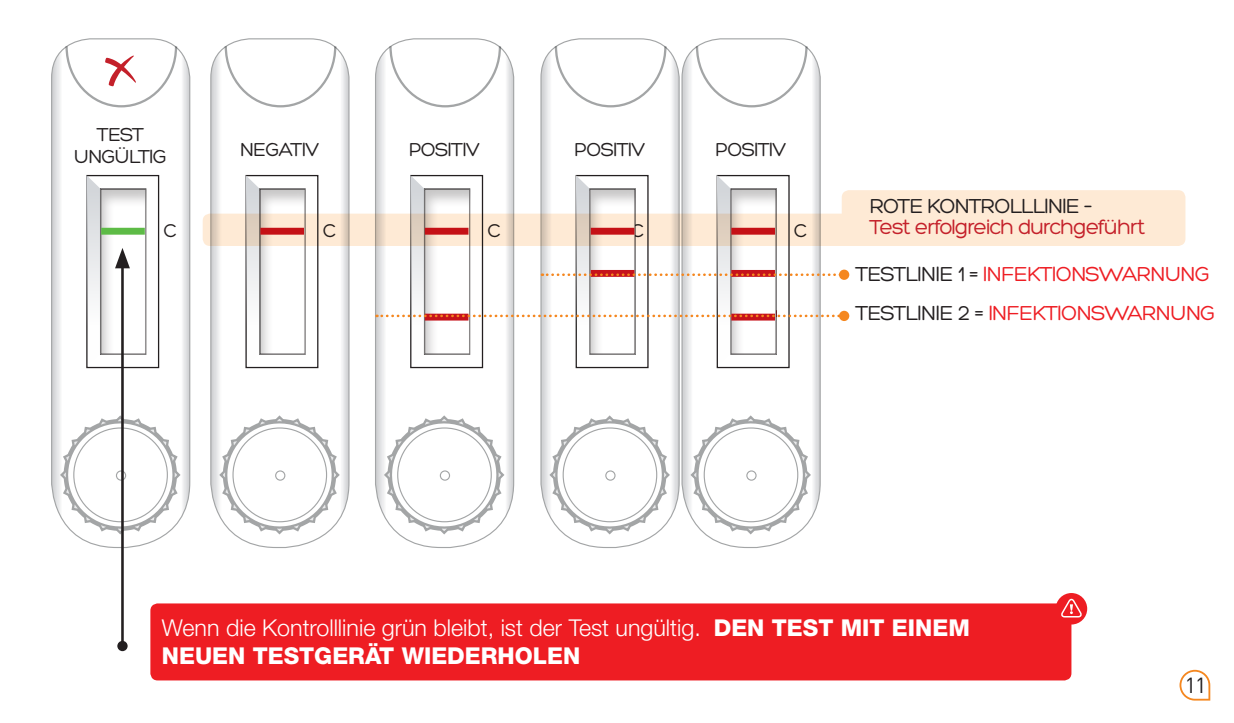
<style>
.page{position:relative;width:1234px;height:723px;background:#fff}
.page>*{position:absolute;margin:0;border:0;box-sizing:border-box;transform-origin:0 0}
.t1{font:300 23.1px/28.5px "Helvetica Neue LT Std";color:#fff}
.t2{font:21.9px/39.3px "Hero";letter-spacing:-.04em;color:#ee1d23}
.t3{font:21.9px "Hero";letter-spacing:-.05em;color:#c4202a}
.t4{font:21.9px "Hero";letter-spacing:-.05em;color:#231f20}
.t5{font:21.6px "DIN";color:#231f20}
.t6{font:20.4px/21.9px "Hero";letter-spacing:-.04em;color:#231f20;text-align:center}
.t7{font:19.8px "Hero";color:#231f20}
.s1{color:#231f20}
.s2{font-weight:800}
</style>
<div class="page">
<svg style="left:1179px;top:670px;width:30px;height:30px"></svg>
<svg style="left:51px;top:38px;width:140px;height:510px"></svg>
<svg style="left:210px;top:38px;width:140px;height:510px"></svg>
<svg style="left:375px;top:38px;width:139px;height:510px"></svg>
<svg style="left:540px;top:38px;width:140px;height:510px"></svg>
<svg style="left:681px;top:38px;width:140px;height:510px"></svg>
<svg style="left:223px;top:44px;width:114px;height:65px"></svg>
<svg style="left:388px;top:44px;width:114px;height:65px"></svg>
<svg style="left:553px;top:44px;width:114px;height:65px"></svg>
<svg style="left:694px;top:44px;width:114px;height:65px"></svg>
<div style="left:86px;top:175px;width:73px;height:193px;border:1px solid #231f20"></div>
<div style="left:98px;top:184px;width:51px;height:171px;background:#231f20;opacity:.26"></div>
<div style="left:245px;top:175px;width:73px;height:193px;border:1px solid #231f20"></div>
<svg style="left:245px;top:175px;width:60px;height:193px"></svg>
<div style="left:257px;top:184px;width:51px;height:171px;background:#231f20;opacity:.26"></div>
<svg style="left:64px;top:44px;width:114px;height:65px"></svg>
<svg style="left:58px;top:414px;width:124px;height:122px"></svg>
<svg style="left:217px;top:414px;width:124px;height:122px"></svg>
<svg style="left:382px;top:414px;width:124px;height:122px"></svg>
<svg style="left:547px;top:414px;width:124px;height:122px"></svg>
<svg style="left:688px;top:414px;width:124px;height:122px"></svg>
<div style="left:116px;top:470px;width:10px;height:11px;border:1px solid #a3a5a6;border-radius:50%"></div>
<div style="left:275px;top:470px;width:10px;height:11px;border:1px solid #a3a5a6;border-radius:50%"></div>
<div style="left:439px;top:470px;width:11px;height:11px;border:1px solid #a3a5a6;border-radius:50%"></div>
<div style="left:605px;top:470px;width:10px;height:11px;border:1px solid #a3a5a6;border-radius:50%"></div>
<div style="left:746px;top:470px;width:10px;height:11px;border:1px solid #a3a5a6;border-radius:50%"></div>
<div style="left:838px;top:270px;width:11px;height:10px;background:#f5871f;border-radius:50%"></div>
<svg style="left:376px;top:175px;width:469px;height:193px"></svg>
<div style="left:838px;top:311px;width:11px;height:10px;background:#f5871f;border-radius:50%"></div>
<svg style="left:203px;top:190px;width:982px;height:56px;fill:#feead5"></svg>
<hr style="left:121px;top:264px;width:3px;height:382px;background:#231f20">
<svg style="left:86px;top:175px;width:60px;height:193px"></svg>
<div style="left:117px;top:641px;width:11px;height:10px;background:#231f20;border-radius:50%"></div>
<div style="left:150px;top:603px;width:921px;height:77px;background:#ee1d23;border-radius:7px"></div>
<div style="left:1055px;top:593px;width:31px;height:31px;background:#ee1d23;border-radius:50%"></div>
<svg style="left:1061px;top:599px;width:20px;height:18px"></svg>
<p class="t6" style="left:74px;top:124px;width:95px">TEST<br>UNGÜLTIG</p>
<p class="t6" style="left:240px;top:139px;width:81px">NEGATIV</p>
<p class="t6" style="left:408px;top:139px;width:73px">POSITIV</p>
<p class="t6" style="left:574px;top:139px;width:73px">POSITIV</p>
<p class="t6" style="left:715px;top:139px;width:73px">POSITIV</p>
<p class="t7" style="left:163px;top:220px;width:15px">C</p>
<p class="t7" style="left:322px;top:220px;width:15px">C</p>
<p class="t7" style="left:487px;top:220px;width:15px">C</p>
<p class="t7" style="left:630px;top:220px;width:15px">C</p>
<p class="t7" style="left:793px;top:220px;width:15px">C</p>
<p class="t4" style="left:869px;top:195px;width:224px">ROTE KONTROLLLINIE –</p>
<p class="t3" style="left:869px;top:215px;width:278px">Test erfolgreich durchgeführt</p>
<p class="t2" style="left:855px;top:254px;width:362px"><span class="s1">TESTLINIE 1 =</span> INFEKTIONSWARNUNG<br><span class="s1">TESTLINIE 2 =</span> INFEKTIONSWARNUNG</p>
<p class="t1" style="left:162px;top:612px;width:809px">Wenn die Kontrolllinie grün bleibt, ist der Test ungültig. <span class="s2">DEN TEST MIT EINEM<br>NEUEN TESTGERÄT WIEDERHOLEN</span></p>
<p class="t5" style="left:1184px;top:671px;width:23px">11</p>
</div>
